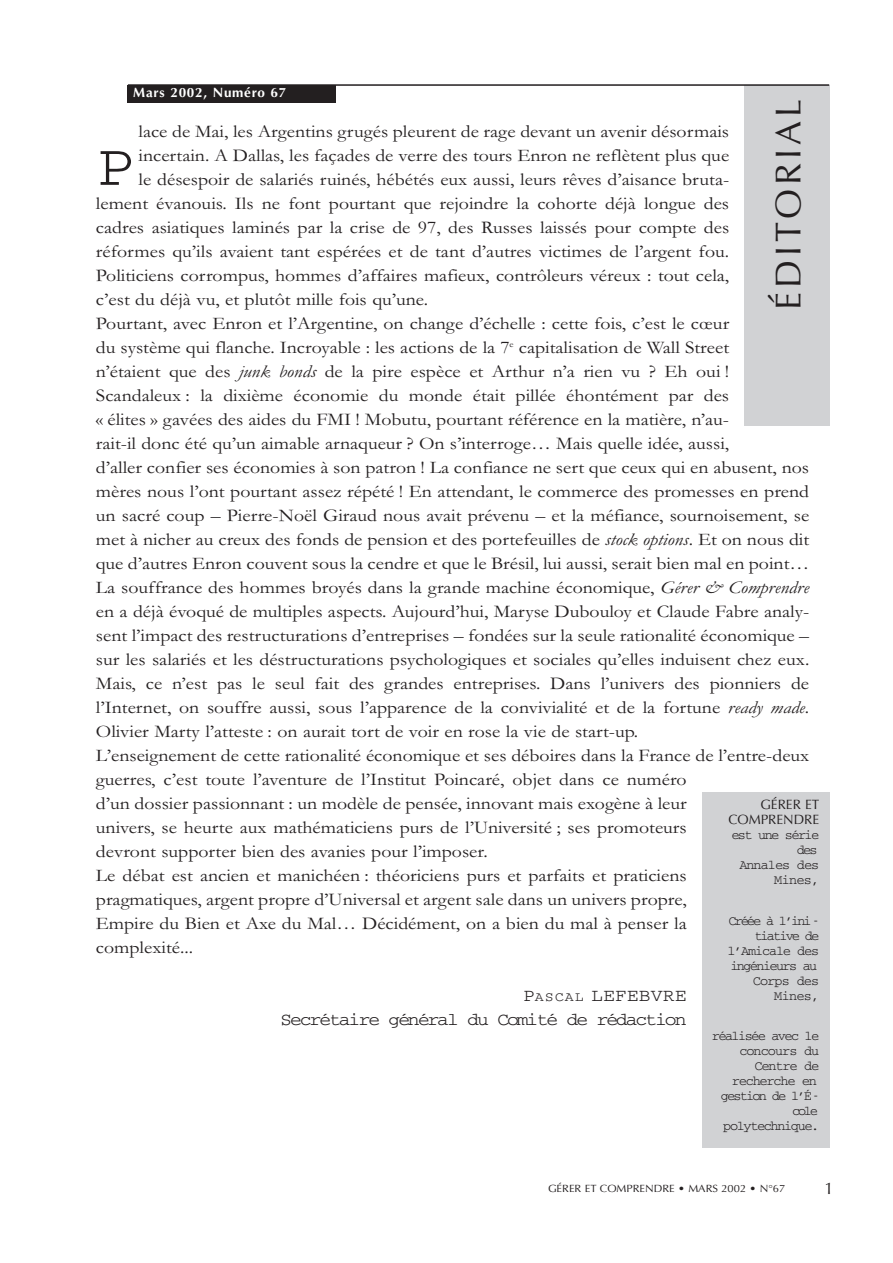
<style>
.page{position:relative;width:893px;height:1263px;background:#fff}
.page>*{position:absolute;margin:0;border:0;box-sizing:border-box;transform-origin:0 0}
.t1{font:59.7px "Courier";color:#231f20;scale:1.1 1}
.t2{font:36px "Optima";letter-spacing:.11em;color:#231f20}
.t3{font:18px "Garamond";color:#231f20;scale:1.1 1}
.t4{font:18px/24px "Courier";letter-spacing:-.105em;color:#231f20;text-align:right;scale:1.1 1}
.t5{font:16.5px "Optima";color:#231f20}
.t6{font:13.5px/15px "Courier";letter-spacing:-.1em;color:#231f20;text-align:right}
.t7{font:13.5px/15px "Courier";letter-spacing:-.07em;color:#231f20;text-align:right}
.t8{font:13.5px/15px "Optima";color:#231f20;text-align:right}
.t9{font:700 13.5px "Optima";letter-spacing:.055em;color:#fff}
.t10{font:10.5px "Optima";color:#231f20;scale:1.06 1}
.s1{font-style:italic}
.s2{font-size:13.5px}
</style>
<div class="page">
<div style="left:702px;top:792px;width:127px;height:356px;background:#d1d2d4"></div>
<div style="left:744px;top:85px;width:85px;height:340px;background:#d1d2d4"></div>
<hr style="left:128px;top:84px;width:701px;height:2px;background:#231f20">
<div style="left:128px;top:85px;width:208px;height:17px;background:#231f20"></div>
<p class="t9" style="left:133px;top:87px;width:155px">Mars 2002, Numéro 67</p>
<h2 class="t2" style="left:773px;top:310px;width:212px;rotate:-90deg">ÉDITORIAL</h2>
<p class="t3" style="left:138px;top:120px;width:538px">lace de Mai, les Argentins grugés pleurent de rage devant un avenir désormais</p>
<p class="t3" style="left:138px;top:144px;width:539px">incertain. A Dallas, les façades de verre des tours Enron ne reflètent plus que</p>
<p class="t3" style="left:138px;top:168px;width:539px">le désespoir de salariés ruinés, hébétés eux aussi, leurs rêves d’aisance bruta-</p>
<p class="t3" style="left:96px;top:192px;width:577px">lement évanouis. Ils ne font pourtant que rejoindre la cohorte déjà longue des</p>
<p class="t3" style="left:96px;top:216px;width:577px">cadres asiatiques laminés par la crise de 97, des Russes laissés pour compte des</p>
<p class="t3" style="left:96px;top:240px;width:577px">réformes qu’ils avaient tant espérées et de tant d’autres victimes de l’argent fou.</p>
<p class="t3" style="left:96px;top:264px;width:577px">Politiciens corrompus, hommes d’affaires mafieux, contrôleurs véreux : tout cela,</p>
<p class="t3" style="left:96px;top:288px;width:303px">c’est du déjà vu, et plutôt mille fois qu’une.</p>
<p class="t3" style="left:96px;top:312px;width:577px">Pourtant, avec Enron et l’Argentine, on change d’échelle : cette fois, c’est le cœur</p>
<p class="t3" style="left:96px;top:336px;width:577px">du système qui flanche. Incroyable : les actions de la 7<sup>e</sup> capitalisation de Wall Street</p>
<p class="t3" style="left:96px;top:360px;width:577px">n’étaient que des <span class="s1">junk bonds</span> de la pire espèce et Arthur n’a rien vu ? Eh oui !</p>
<p class="t3" style="left:96px;top:384px;width:577px">Scandaleux : la dixième économie du monde était pillée éhontément par des</p>
<p class="t3" style="left:96px;top:408px;width:577px">« élites » gavées des aides du FMI ! Mobutu, pourtant référence en la matière, n’au-</p>
<p class="t3" style="left:96px;top:432px;width:577px">rait-il donc été qu’un aimable arnaqueur ? On s’interroge… Mais quelle idée, aussi,</p>
<p class="t3" style="left:96px;top:456px;width:650px">d’aller confier ses économies à son patron ! La confiance ne sert que ceux qui en abusent, nos</p>
<p class="t3" style="left:96px;top:480px;width:650px">mères nous l’ont pourtant assez répété ! En attendant, le commerce des promesses en prend</p>
<p class="t3" style="left:96px;top:504px;width:650px">un sacré coup – Pierre-Noël Giraud nous avait prévenu – et la méfiance, sournoisement, se</p>
<p class="t3" style="left:96px;top:528px;width:650px">met à nicher au creux des fonds de pension et des portefeuilles de <span class="s1">stock options</span>. Et on nous dit</p>
<p class="t3" style="left:96px;top:552px;width:650px">que d’autres Enron couvent sous la cendre et que le Brésil, lui aussi, serait bien mal en point…</p>
<p class="t3" style="left:96px;top:576px;width:650px">La souffrance des hommes broyés dans la grande machine économique, <span class="s1">Gérer &amp; Comprendre</span></p>
<p class="t3" style="left:96px;top:600px;width:650px">en a déjà évoqué de multiples aspects. Aujourd’hui, Maryse Dubouloy et Claude Fabre analy-</p>
<p class="t3" style="left:96px;top:624px;width:650px">sent l’impact des restructurations d’entreprises – fondées sur la seule rationalité économique –</p>
<p class="t3" style="left:96px;top:648px;width:650px">sur les salariés et les déstructurations psychologiques et sociales qu’elles induisent chez eux.</p>
<p class="t3" style="left:96px;top:672px;width:650px">Mais, ce n’est pas le seul fait des grandes entreprises. Dans l’univers des pionniers de</p>
<p class="t3" style="left:96px;top:696px;width:650px">l’Internet, on souffre aussi, sous l’apparence de la convivialité et de la fortune <span class="s1">ready made</span>.</p>
<p class="t3" style="left:96px;top:720px;width:495px">Olivier Marty l’atteste : on aurait tort de voir en rose la vie de start-up.</p>
<p class="t3" style="left:96px;top:744px;width:650px">L’enseignement de cette rationalité économique et ses déboires dans la France de l’entre-deux</p>
<p class="t3" style="left:96px;top:768px;width:539px">guerres, c’est toute l’aventure de l’Institut Poincaré, objet dans ce numéro</p>
<p class="t3" style="left:96px;top:792px;width:539px">d’un dossier passionnant : un modèle de pensée, innovant mais exogène à leur</p>
<p class="t3" style="left:96px;top:816px;width:539px">univers, se heurte aux mathématiciens purs de l’Université ; ses promoteurs</p>
<p class="t3" style="left:96px;top:840px;width:358px">devront supporter bien des avanies pour l’imposer.</p>
<p class="t3" style="left:96px;top:864px;width:539px">Le débat est ancien et manichéen : théoriciens purs et parfaits et praticiens</p>
<p class="t3" style="left:96px;top:888px;width:539px">pragmatiques, argent propre d’Universal et argent sale dans un univers propre,</p>
<p class="t3" style="left:96px;top:912px;width:539px">Empire du Bien et Axe du Mal… Décidément, on a bien du mal à penser la</p>
<p class="t3" style="left:96px;top:936px;width:90px">complexité...</p>
<p class="t4" style="left:280px;top:984px;width:371px">P<span class="s2">ASCAL</span> LEFEBVRE<br>Secrétaire général du Comité de rédaction</p>
<h1 class="t1" style="left:96px;top:147px;width:37px">P</h1>
<p class="t8" style="left:728px;top:799px;width:92px">GÉRER ET<br>COMPRENDRE</p>
<p class="t7" style="left:731px;top:829px;width:89px">est une série des<br>Annales des<br>Mines,</p>
<p class="t6" style="left:727px;top:914px;width:94px">Créée à l’ini&shy;tiative de l’Amicale des ingénieurs au<br>Corps des<br>Mines,</p>
<p class="t6" style="left:712px;top:1030px;width:110px">réalisée avec le concours du<br>Centre de recherche en gestion de l’É&shy;cole polytechnique.</p>
<p class="t10" style="left:548px;top:1184px;width:225px">GÉRER ET COMPRENDRE • MARS 2002 • N°67</p>
<p class="t5" style="left:824px;top:1181px;width:11px">1</p>
</div>
